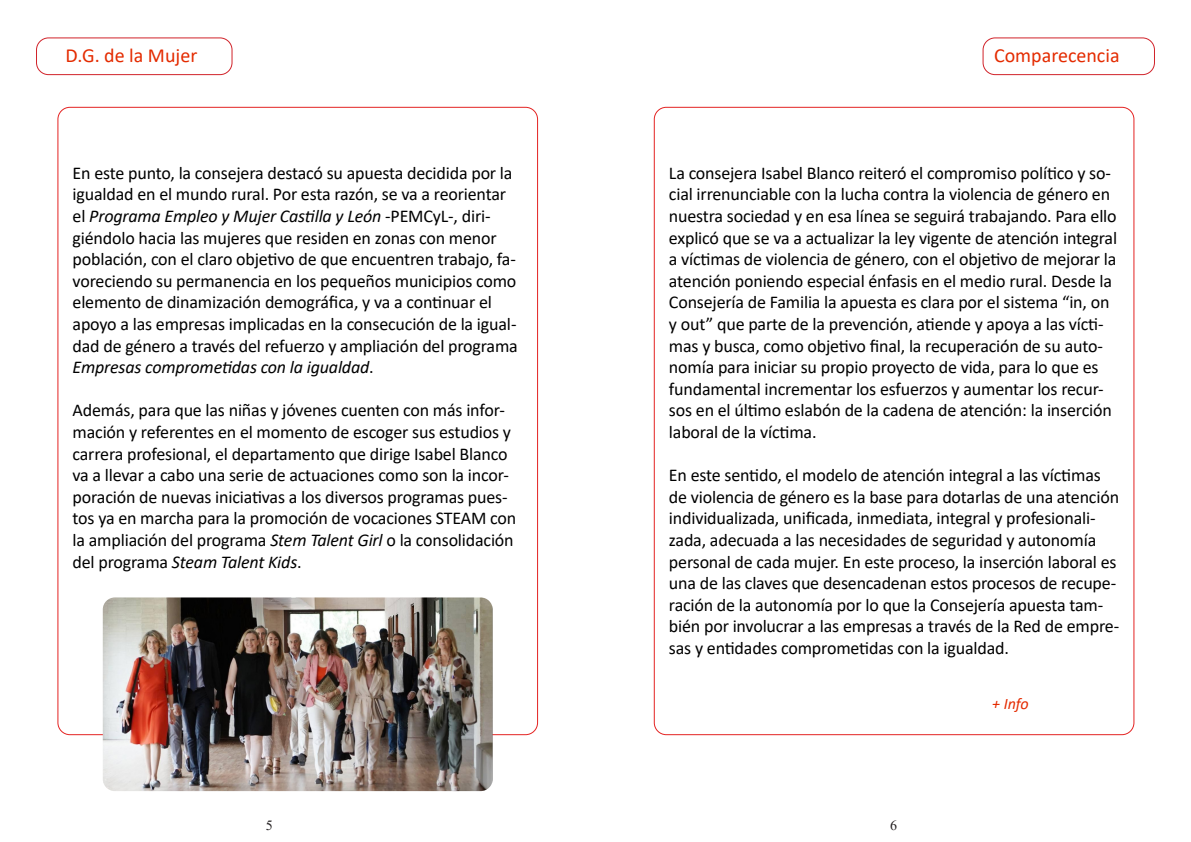
<style>
.page{position:relative;width:1191px;height:842px;background:#fff}
.page>*{position:absolute;margin:0;border:0;box-sizing:border-box;transform-origin:0 0}
.t1{font:20px "Calibri";color:#e42b00}
.t2{font:18px/21.6px "Calibri";letter-spacing:-.01em;color:#000}
.t3{font:italic 16px "Calibri";color:#e42b00}
.t4{font:14px "Times New Roman";color:#231f20}
.s1{font-style:italic}
</style>
<div class="page">
<div style="left:36px;top:37px;width:196px;height:38px;border:1px solid #d1232a;border-radius:12px"></div>
<div style="left:982px;top:37px;width:173px;height:38px;border:1px solid #d1232a;border-radius:12px"></div>
<img style="left:103px;top:597px;width:390px;height:194px">
<p class="t1" style="left:66px;top:41px;width:133px">D.G. de la Mujer</p>
<p class="t2" style="left:73px;top:161px;width:447px">En este punto, la consejera destacó su apuesta decidida por la igualdad en el mundo rural. Por esta razón, se va a reorientar el <span class="s1">Programa Empleo y Mujer Castilla y León</span> -PEMCyL-, diri&shy;giéndolo hacia las mujeres que residen en zonas con menor población, con el claro objetivo de que encuentren trabajo, fa&shy;voreciendo su permanencia en los pequeños municipios como elemento de dinamización demográfica, y va a continuar el apoyo a las empresas implicadas en la consecución de la igual&shy;dad de género a través del refuerzo y ampliación del programa <span class="s1">Empresas comprometidas con la igualdad</span>.</p>
<p class="t2" style="left:73px;top:399px;width:445px">Además, para que las niñas y jóvenes cuenten con más infor&shy;mación y referentes en el momento de escoger sus estudios y carrera profesional, el departamento que dirige Isabel Blanco va a llevar a cabo una serie de actuaciones como son la incor&shy;poración de nuevas iniciativas a los diversos programas pues&shy;tos ya en marcha para la promoción de vocaciones STEAM con la ampliación del programa <span class="s1">Stem Talent Girl</span> o la consolidación del programa <span class="s1">Steam Talent Kids</span>.</p>
<p class="t1" style="left:994px;top:41px;width:127px">Comparecencia</p>
<p class="t2" style="left:669px;top:161px;width:450px">La consejera Isabel Blanco reiteró el compromiso político y so&shy;cial irrenunciable con la lucha contra la violencia de género en nuestra sociedad y en esa línea se seguirá trabajando. Para ello explicó que se va a actualizar la ley vigente de atención integral a víctimas de violencia de género, con el objetivo de mejorar la atención poniendo especial énfasis en el medio rural. Desde la Consejería de Familia la apuesta es clara por el sistema “in, on y out” que parte de la prevención, atiende y apoya a las vícti&shy;mas y busca, como objetivo final, la recuperación de su auto&shy;nomía para iniciar su propio proyecto de vida, para lo que es fundamental incrementar los esfuerzos y aumentar los recur&shy;sos en el último eslabón de la cadena de atención: la inserción laboral de la víctima.</p>
<p class="t2" style="left:669px;top:464px;width:452px">En este sentido, el modelo de atención integral a las víctimas de violencia de género es la base para dotarlas de una atención individualizada, unificada, inmediata, integral y profesionali&shy;zada, adecuada a las necesidades de seguridad y autonomía personal de cada mujer. En este proceso, la inserción laboral es una de las claves que desencadenan estos procesos de recupe&shy;ración de la autonomía por lo que la Consejería apuesta tam&shy;bién por involucrar a las empresas a través de la Red de empre&shy;sas y entidades comprometidas con la igualdad.</p>
<p class="t3" style="left:992px;top:692px;width:38px">+ Info</p>
<p class="t4" style="left:266px;top:816px;width:8px">5</p>
<p class="t4" style="left:890px;top:816px;width:8px">6</p>
</div>
